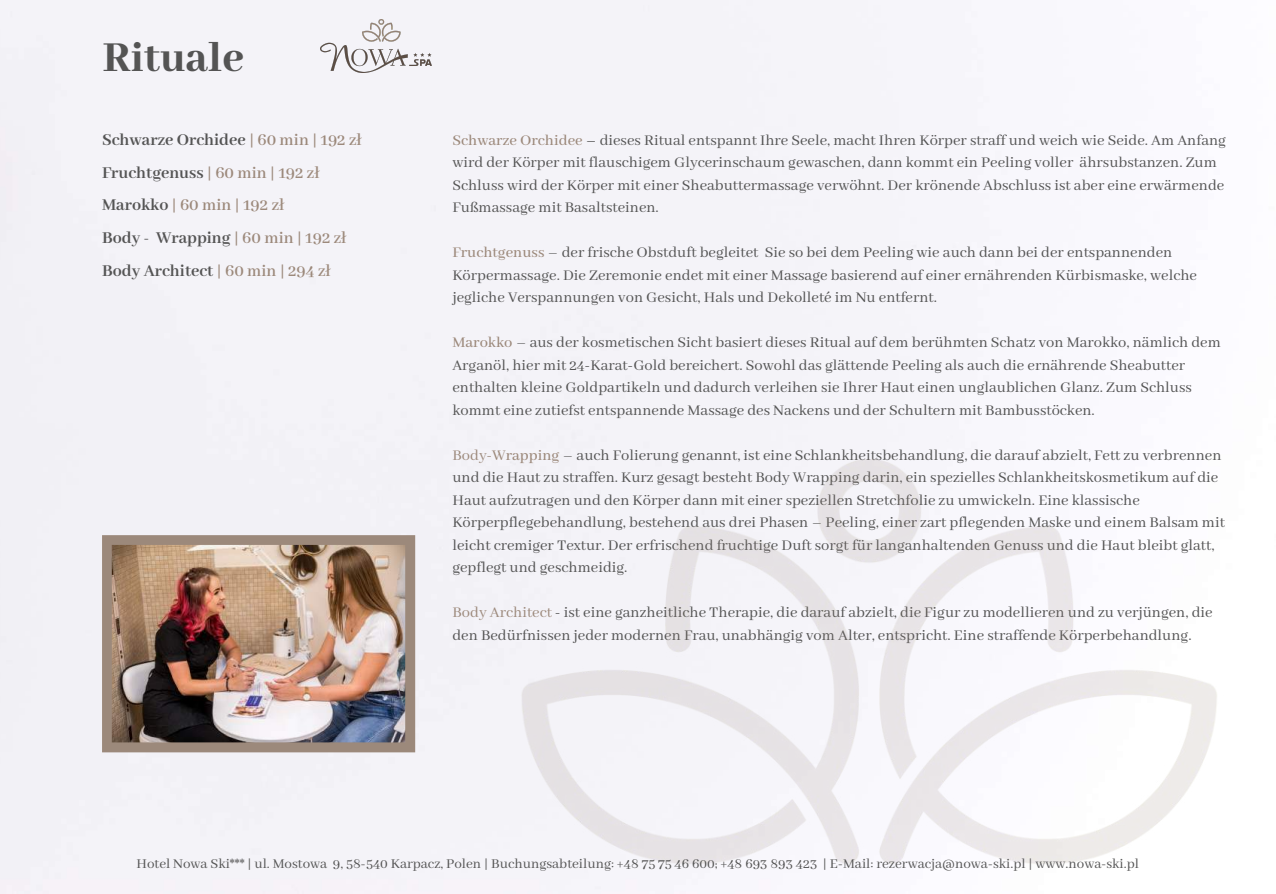
<style>
.page{position:relative;width:1276px;height:894px;background:#fff}
.page>*{position:absolute;margin:0;border:0;box-sizing:border-box;transform-origin:0 0}
.t1{font:800 46.5px "Abhaya Libre";color:#545454}
.t2{font:700 18px/32.5px "Abhaya Libre";color:#545454}
.t3{font:16.5px/22.5px "Abhaya Libre";color:#545454}
.t4{font:15px "Abhaya Libre";color:#545454}
.s1{font-weight:600;color:#9c897b}
.s2{font-weight:500;color:#9c897b}
.s3{font-weight:500}
.s4{color:#9c897b}
</style>
<div class="page">
<div style="left:0;top:0;width:957px;height:893px;background:#f4f3f8"></div>
<img style="left:431px;top:459px;width:786px;height:424px">
<img style="left:102px;top:535px;width:313px;height:217px">
<img style="left:321px;top:19px;width:110px;height:53px">
<h1 class="t1" style="left:103px;top:32px;width:143px">Rituale</h1>
<p class="t2" style="left:102px;top:124px;width:261px">Schwarze Orchidee <span class="s1">| 60 min | 192 zł<br></span>Fruchtgenuss <span class="s1">| 60 min | 192 zł<br></span>Marokko <span class="s1">| 60 min | 192 zł<br></span>Body - Wrapping <span class="s1">| 60 min | 192 zł<br></span>Body Architect <span class="s1">| 60 min | 294 zł</span></p>
<p class="t3" style="left:452px;top:129px;width:775px"><span class="s2">Schwarze Orchidee</span> <span class="s3">–</span> dieses Ritual entspannt Ihre Seele, macht Ihren Körper straff und weich wie Seide. Am Anfang wird der Körper mit flauschigem Glycerinschaum gewaschen, dann kommt ein Peeling voller ährsubstanzen. Zum Schluss wird der Körper mit einer Sheabuttermassage verwöhnt. Der krönende Abschluss ist aber eine erwärmende Fußmassage mit Basaltsteinen.</p>
<p class="t3" style="left:452px;top:242px;width:746px"><span class="s2">Fruchtgenuss</span> – der frische Obstduft begleitet Sie so bei dem Peeling wie auch dann bei der entspannenden<br>Körpermassage. Die Zeremonie endet mit einer Massage basierend auf einer ernährenden Kürbismaske, welche jegliche Verspannungen von Gesicht, Hals und Dekolleté im Nu entfernt.</p>
<p class="t3" style="left:452px;top:332px;width:769px"><span class="s2">Marokko</span> – aus der kosmetischen Sicht basiert dieses Ritual auf dem berühmten Schatz von Marokko, nämlich dem Arganöl, hier mit 24-Karat-Gold bereichert. Sowohl das glättende Peeling als auch die ernährende Sheabutter enthalten kleine Goldpartikeln und dadurch verleihen sie Ihrer Haut einen unglaublichen Glanz. Zum Schluss kommt eine zutiefst entspannende Massage des Nackens und der Schultern mit Bambusstöcken.</p>
<p class="t3" style="left:452px;top:444px;width:774px"><span class="s4">Body</span><span class="s2">-Wrapping</span> – auch Folierung genannt, ist eine Schlankheitsbehandlung, die darauf abzielt, Fett zu verbrennen und die Haut zu straffen. Kurz gesagt besteht Body Wrapping darin, ein spezielles Schlankheitskosmetikum auf die Haut aufzutragen und den Körper dann mit einer speziellen Stretchfolie zu umwickeln. Eine klassische Körperpflegebehandlung, bestehend aus drei Phasen – Peeling, einer zart pflegenden Maske und einem Balsam mit leicht cremiger Textur. Der erfrischend fruchtige Duft sorgt für langanhaltenden Genuss und die Haut bleibt glatt, gepflegt und geschmeidig.</p>
<p class="t3" style="left:452px;top:602px;width:761px"><span class="s4">Body Architect</span> - ist eine ganzheitliche Therapie, die darauf abzielt, die Figur zu modellieren und zu verjüngen, die den Bedürfnissen jeder modernen Frau, unabhängig vom Alter, entspricht. Eine straffende Körperbehandlung.</p>
<p class="t4" style="left:137px;top:855px;width:1003px">Hotel Nowa Ski*** | ul. Mostowa 9, 58-540 Karpacz, Polen | Buchungsabteilung: +48 75 75 46 600; +48 693 893 423 | E-Mail: rezerwacja@nowa-ski.pl | www.nowa-ski.pl</p>
</div>
